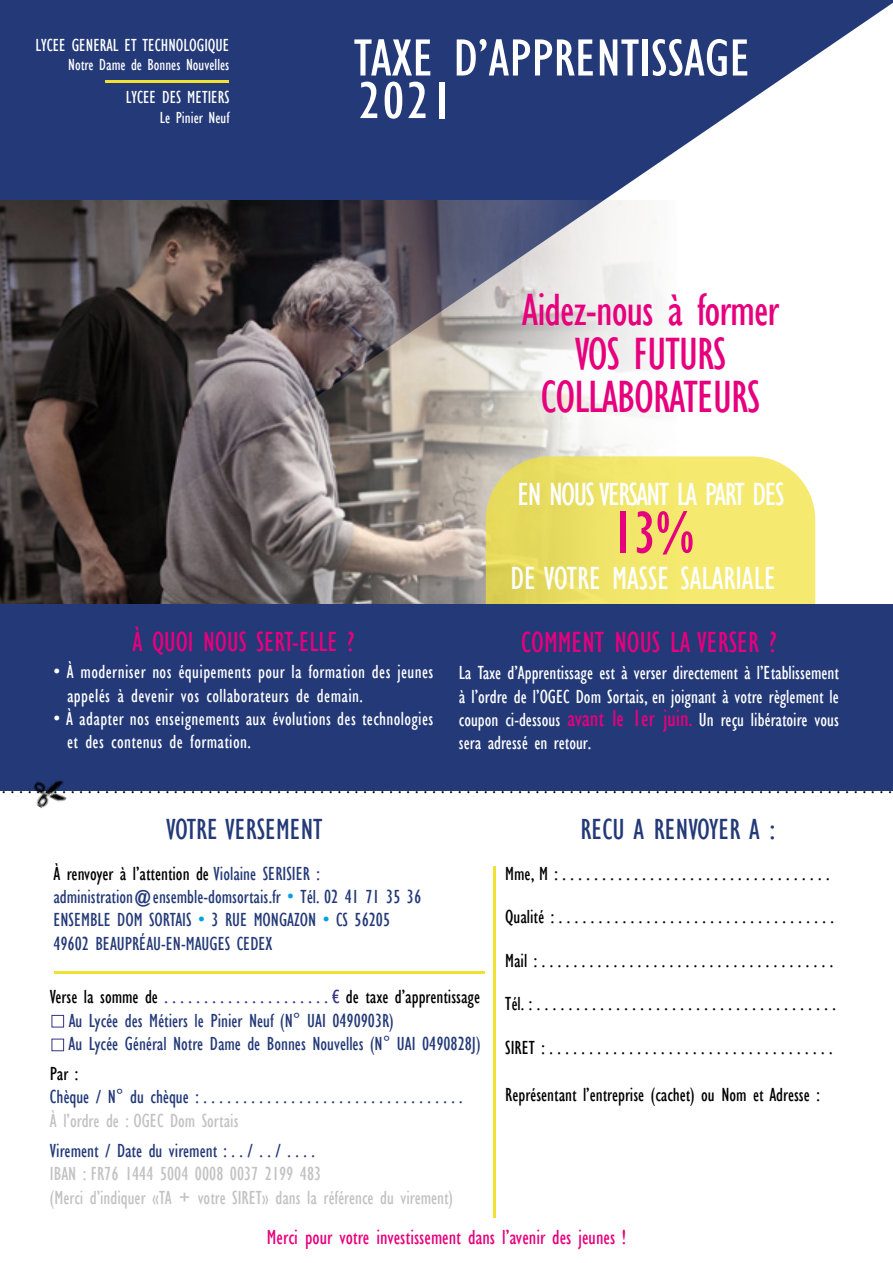
<style>
.page{position:relative;width:893px;height:1263px;background:#fff}
.page>*{position:absolute;margin:0;border:0;box-sizing:border-box;transform-origin:0 0}
.t1{font:condensed 61.5px "Gill Sans";color:#e6007d}
.t2{font:condensed 54px "Gill Sans";color:#fff;scale:1.09 1}
.t3{font:condensed 54px "Gill Sans";color:#fff;scale:1.13 1}
.t4{font:condensed 46.5px/43.5px "Gill Sans";letter-spacing:-.02em;color:#e6007d;text-align:center}
.t5{font:condensed 33px "Gill Sans";letter-spacing:-.035em;color:#fff}
.t6{font:condensed 33px "Gill Sans";color:#fff}
.t7{font:condensed 30px "Gill Sans";color:#233978}
.t8{font:condensed 30px "Gill Sans";color:#e6007d}
.t9{font:condensed 28.5px "Gill Sans";color:#e6007d}
.t10{font:condensed 21px "Gill Sans";color:#e6007d}
.t11{font:condensed 19.5px/23.4px "Gill Sans";color:#233978}
.t12{font:condensed 19.5px/23.4px "Gill Sans";letter-spacing:.02em;color:#fff}
.t13{font:condensed 19.5px "Gill Sans";color:#000}
.t14{font:condensed 19.5px/23.4px "Gill Sans";color:#c3c2c2}
.t15{font:18px "Minion Pro";color:#000}
.t16{font:condensed 18px "Gill Sans";color:#fff}
.t17{font:condensed 16.5px "Gill Sans";color:#fff}
.s1{font-size:24px;color:#e6007d}
.s2{color:#000}
.s3{color:#009fe3}
.s4{color:#363285}
</style>
<div class="page">
<svg style="left:0;top:0;width:893px;height:560px;fill:#233978"></svg>
<img style="left:0;top:201px;width:676px;height:404px">
<div style="left:486px;top:456px;width:329px;height:208px;background:linear-gradient(to right,#e1d75c,#f7ed75);border-radius:63px"></div>
<div style="left:0;top:605px;width:893px;height:186px;background:#233978"></div>
<hr style="left:105px;top:81px;width:124px;height:2px;background:#f1e231">
<img style="left:33px;top:780px;width:34px;height:28px">
<hr style="left:54px;top:971px;width:430px;height:2px;background:#f1e231">
<hr style="left:494px;top:866px;width:2px;height:351px;background:#f1e231">
<div style="left:52px;top:1015px;width:12px;height:12px;border:1px solid #363285"></div>
<div style="left:52px;top:1039px;width:12px;height:12px;border:1px solid #363285"></div>
<p class="t16" style="left:35px;top:34px;width:196px">LYCEE GENERAL ET TECHNOLOGIQUE</p>
<p class="t17" style="left:68px;top:55px;width:163px">Notre Dame de Bonnes Nouvelles</p>
<p class="t16" style="left:126px;top:86px;width:105px">LYCEE DES METIERS</p>
<p class="t17" style="left:160px;top:107px;width:71px">Le Pinier Neuf</p>
<h2 class="t2" style="left:354px;top:26px;width:366px">TAXE D’APPRENTISSAGE</h2>
<h2 class="t3" style="left:358px;top:69px;width:85px">2021</h2>
<h3 class="t4" style="left:522px;top:288px;width:259px">Aidez-nous à former<br>VOS FUTURS<br>COLLABORATEURS</h3>
<h3 class="t5" style="left:517px;top:475px;width:268px">EN NOUS VERSANT LA PART DES</h3>
<h1 class="t1" style="left:612px;top:496px;width:84px">13%</h1>
<h3 class="t6" style="left:510px;top:559px;width:267px">DE VOTRE MASSE SALARIALE</h3>
<h3 class="t9" style="left:132px;top:625px;width:223px">À QUOI NOUS SERT-ELLE ?</h3>
<p class="t12" style="left:67px;top:660px;width:368px;text-indent:-14px">• À moderniser nos équipements pour la formation des jeunes appelés à devenir vos collaborateurs de demain.</p>
<p class="t12" style="left:67px;top:707px;width:368px;text-indent:-14px">• À adapter nos enseignements aux évolutions des technologies et des contenus de formation.</p>
<h3 class="t8" style="left:521px;top:625px;width:257px">COMMENT NOUS LA VERSER ?</h3>
<p class="t12" style="left:459px;top:661px;width:382px;text-align:justify">La Taxe d’Apprentissage est à verser directement à l’Etablissement à l’ordre de l’OGEC Dom Sortais, en joignant à votre règlement le coupon ci-dessous <span class="s1">avant le 1er juin.</span> Un reçu libératoire vous sera adressé en retour.</p>
<p class="t15" style="left:2px;top:775px;width:892px">........................................................................................................</p>
<h3 class="t7" style="left:166px;top:811px;width:158px">VOTRE VERSEMENT</h3>
<p class="t11" style="left:53px;top:862px;width:369px"><span class="s2">À renvoyer à l’attention de</span> Violaine SERISIER : administration@ensemble-domsortais.fr <span class="s3">•</span> Tél. 02 41 71 35 36<br>ENSEMBLE DOM SORTAIS <span class="s3">•</span> 3 RUE MONGAZON <span class="s3">•</span> CS 56205<br>49602 BEAUPRÉAU-EN-MAUGES CEDEX</p>
<p class="t11" style="left:69px;top:985px;width:413px;text-indent:-19px"><span class="s2">Verse la somme de</span> <span class="s4">. . . . . . . . . . . . . . . . . . . . . €</span> <span class="s2">de taxe d’apprentissage<br></span>Au Lycée des Métiers le Pinier Neuf (N° UAI 0490903R)<br>Au Lycée Général Notre Dame de Bonnes Nouvelles (N° UAI 0490828J)</p>
<p class="t13" style="left:50px;top:1062px;width:30px">Par :</p>
<p class="t11" style="left:50px;top:1085px;width:414px">Chèque / N° du chèque : . . . . . . . . . . . . . . . . . . . . . . . . . . . . . . . . .</p>
<p class="t14" style="left:50px;top:1109px;width:190px">À l’ordre de : OGEC Dom Sortais</p>
<p class="t11" style="left:50px;top:1139px;width:266px">Virement / Date du virement : . . / . . / . . . .</p>
<p class="t14" style="left:50px;top:1162px;width:405px">IBAN : FR76 1444 5004 0008 0037 2199 483<br>(Merci d’indiquer «TA + votre SIRET» dans la référence du virement)</p>
<h3 class="t7" style="left:580px;top:811px;width:196px">RECU A RENVOYER A :</h3>
<p class="t13" style="left:505px;top:862px;width:326px">Mme, M : . . . . . . . . . . . . . . . . . . . . . . . . . . . . . . . . . .</p>
<p class="t13" style="left:505px;top:905px;width:330px">Qualité : . . . . . . . . . . . . . . . . . . . . . . . . . . . . . . . . . . .</p>
<p class="t13" style="left:505px;top:949px;width:329px">Mail : . . . . . . . . . . . . . . . . . . . . . . . . . . . . . . . . . . . . .</p>
<p class="t13" style="left:505px;top:992px;width:332px">Tél. : . . . . . . . . . . . . . . . . . . . . . . . . . . . . . . . . . . . . . .</p>
<p class="t13" style="left:505px;top:1036px;width:329px">SIRET : . . . . . . . . . . . . . . . . . . . . . . . . . . . . . . . . . . . .</p>
<p class="t13" style="left:505px;top:1083px;width:316px">Représentant l’entreprise (cachet) ou Nom et Adresse :</p>
<p class="t10" style="left:267px;top:1225px;width:361px">Merci pour votre investissement dans l’avenir des jeunes !</p>
</div>
